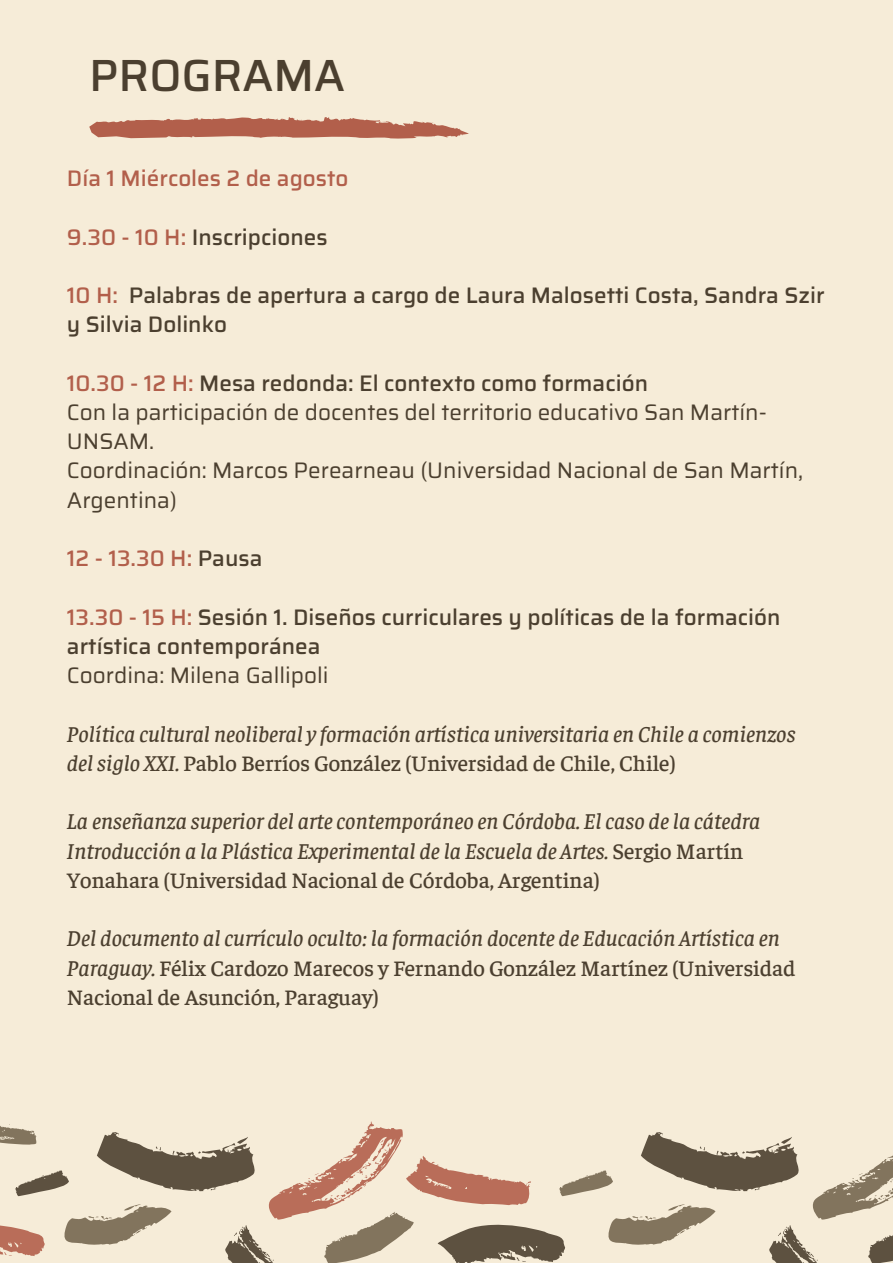
<style>
.page{position:relative;width:893px;height:1264px;background:#fff}
.page>*{position:absolute;margin:0;border:0;box-sizing:border-box;transform-origin:0 0}
.t1{font:500 45.15px "Saira";color:#4b3f2f}
.t2{font:italic 500 22.5px/29.2px "Faustina";color:#4b3f2f}
.t3{font:500 22.5px/29.2px "Saira";color:#4b3f2f}
.t4{font:500 22.5px/29.2px "Faustina";color:#4b3f2f}
.t5{font:22.5px/29.2px "Saira";color:#4b3f2f}
.t6{font:500 22.5px "Saira";color:#b25f4b}
.s1{color:#b25f4b}
.s2{color:#4b3f2f}
.s3{font-style:normal}
.s4{font-style:italic}
</style>
<div class="page">
<div style="left:0;top:0;width:892px;height:1262px;background:#f6ecd8"></div>
<svg style="left:89px;top:117px;width:380px;height:21px"></svg>
<svg style="left:0;top:1121px;width:892px;height:141px"></svg>
<p class="t1" style="left:89px;top:40px;width:257px">PROGRAMA</p>
<p class="t6" style="left:67px;top:160px;width:283px">Día 1 Miércoles 2 de agosto</p>
<p class="t3" style="left:67px;top:222px;width:262px"><span class="s1">9.30 - 10 H:</span> Inscripciones</p>
<p class="t3" style="left:67px;top:280px;width:759px"><span class="s1">10 H:</span> Palabras de apertura a cargo de Laura Malosetti Costa, Sandra Szir y Silvia Dolinko</p>
<p class="t3" style="left:67px;top:368px;width:582px"><span class="s1">10.30 - 12 H:</span> Mesa redonda: El contexto como formación</p>
<p class="t5" style="left:67px;top:397px;width:701px">Con la participación de docentes del territorio educativo San Martín-<br>UNSAM.</p>
<p class="t5" style="left:67px;top:456px;width:737px">Coordinación: Marcos Perearneau (Universidad Nacional de San Martín,<br>Argentina)</p>
<p class="t6" style="left:67px;top:540px;width:197px">12 - 13.30 H: <span class="s2">Pausa</span></p>
<p class="t3" style="left:67px;top:602px;width:715px"><span class="s1">13.30 - 15 H:</span> Sesión 1. Diseños curriculares y políticas de la formación artística contemporánea</p>
<p class="t5" style="left:67px;top:660px;width:263px">Coordina: Milena Gallipoli</p>
<p class="t2" style="left:67px;top:717px;width:730px">Política cultural neoliberal y formación artística universitaria en Chile a comienzos del siglo XXI. <span class="s3">Pablo Berríos González (Universidad de Chile, Chile)</span></p>
<p class="t2" style="left:67px;top:805px;width:695px">La enseñanza superior del arte contemporáneo en Córdoba. El caso de la cátedra<br>Introducción a la Plástica Experimental de la Escuela de Artes. <span class="s3">Sergio Martín<br>Yonahara (Universidad Nacional de Córdoba, Argentina)</span></p>
<p class="t4" style="left:67px;top:922px;width:730px"><span class="s4">Del documento al currículo oculto: la formación docente de Educación Artística en<br>Paraguay.</span> Félix Cardozo Marecos y Fernando González Martínez (Universidad<br>Nacional de Asunción, Paraguay)</p>
</div>
